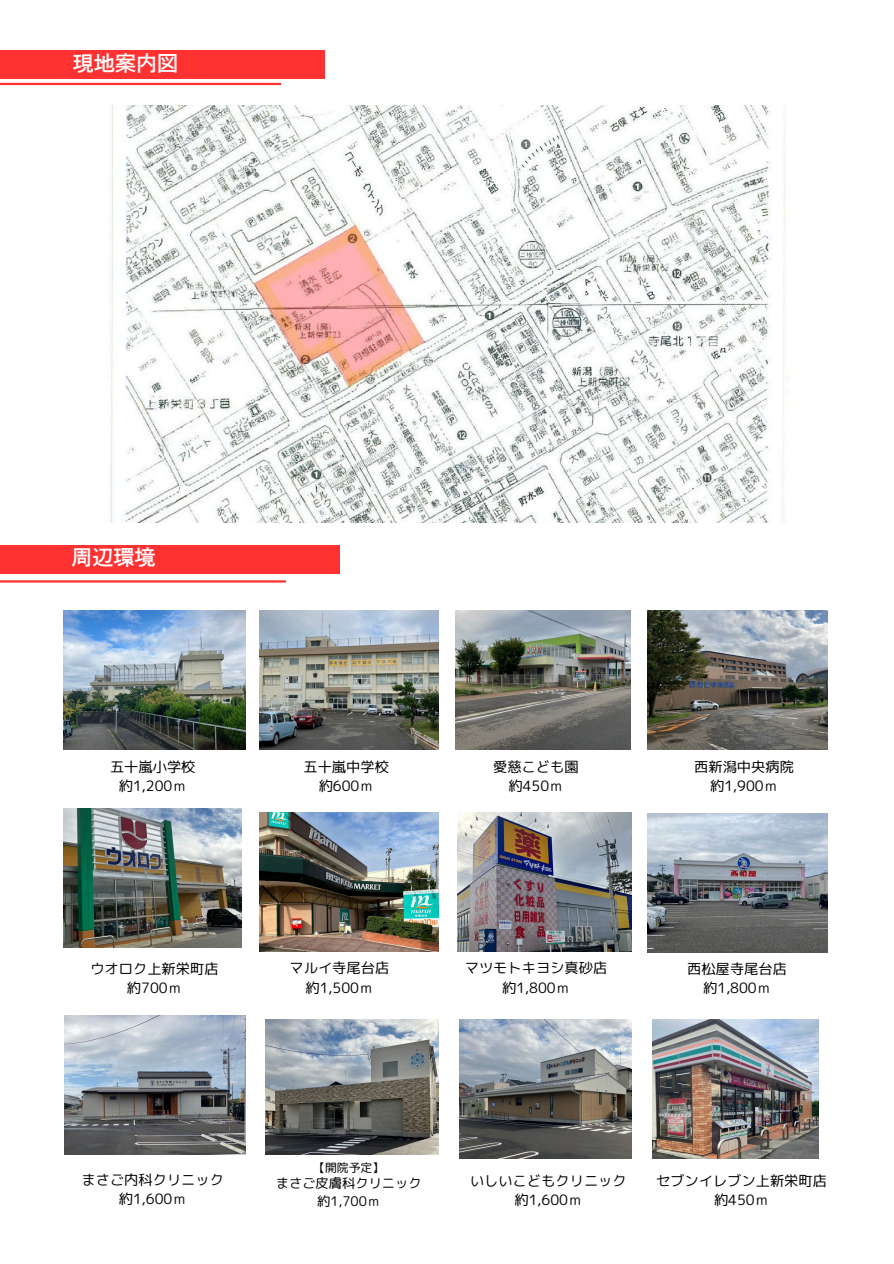
<style>
.page{position:relative;width:894px;height:1264px;background:#fff}
.page>*{position:absolute;margin:0;border:0;box-sizing:border-box;transform-origin:0 0}
.t1{font:21px "DMT Shuei Go Kin Std B";color:#fff}
.t2{font:14.25px "rounded mplus 1 p regular";color:#000}
.t3{font:13.2px "rounded mplus 1 p regular";color:#000}
.t4{font:11.85px "rounded mplus 1 p regular";color:#000}
</style>
<div class="page">
<hr style="left:0;top:83px;width:281px;height:2px;background:#ff3131">
<div style="left:0;top:50px;width:324px;height:28px;background:#ff3131"></div>
<img style="left:110px;top:105px;width:675px;height:418px">
<hr style="left:0;top:580px;width:286px;height:2px;background:#ff3131">
<div style="left:0;top:545px;width:339px;height:28px;background:#ff3131"></div>
<img style="left:64px;top:610px;width:181px;height:139px">
<img style="left:260px;top:610px;width:179px;height:139px">
<img style="left:455px;top:610px;width:175px;height:139px">
<img style="left:647px;top:610px;width:179px;height:139px">
<img style="left:64px;top:808px;width:177px;height:139px">
<img style="left:260px;top:812px;width:179px;height:139px">
<img style="left:457px;top:812px;width:174px;height:139px">
<img style="left:647px;top:813px;width:179px;height:139px">
<img style="left:64px;top:1015px;width:181px;height:139px">
<img style="left:266px;top:1019px;width:172px;height:135px">
<img style="left:459px;top:1019px;width:172px;height:139px">
<img style="left:652px;top:1019px;width:166px;height:139px">
<p class="t1" style="left:73px;top:52px;width:106px">現地案内図</p>
<h1 class="t1" style="left:71px;top:546px;width:85px">周辺環境</h1>
<p class="t2" style="left:110px;top:756px;width:87px">五十嵐小学校</p>
<p class="t2" style="left:119px;top:775px;width:69px">約1,200ｍ</p>
<p class="t2" style="left:303px;top:756px;width:87px">五十嵐中学校</p>
<p class="t2" style="left:318px;top:775px;width:56px">約600ｍ</p>
<p class="t2" style="left:493px;top:757px;width:87px">愛慈こども園</p>
<p class="t2" style="left:508px;top:776px;width:56px">約450ｍ</p>
<p class="t2" style="left:694px;top:756px;width:101px">西新潟中央病院</p>
<p class="t2" style="left:710px;top:775px;width:69px">約1,900ｍ</p>
<p class="t2" style="left:90px;top:958px;width:130px">ウオロク上新栄町店</p>
<p class="t2" style="left:127px;top:978px;width:56px">約700ｍ</p>
<p class="t2" style="left:289px;top:958px;width:101px">マルイ寺尾台店</p>
<p class="t2" style="left:305px;top:977px;width:69px">約1,500ｍ</p>
<p class="t2" style="left:464px;top:958px;width:144px">マツモトキヨシ真砂店</p>
<p class="t2" style="left:502px;top:977px;width:69px">約1,800ｍ</p>
<p class="t2" style="left:687px;top:958px;width:101px">西松屋寺尾台店</p>
<p class="t2" style="left:703px;top:978px;width:69px">約1,800ｍ</p>
<p class="t2" style="left:81px;top:1169px;width:144px">まさご内科クリニック</p>
<p class="t2" style="left:119px;top:1188px;width:69px">約1,600ｍ</p>
<p class="t4" style="left:313px;top:1158px;width:73px">【開院予定】</p>
<p class="t3" style="left:276px;top:1174px;width:147px">まさご皮膚科クリニック</p>
<p class="t3" style="left:317px;top:1192px;width:65px">約1,700ｍ</p>
<p class="t2" style="left:470px;top:1170px;width:158px">いしいこどもクリニック</p>
<p class="t2" style="left:514px;top:1189px;width:69px">約1,600ｍ</p>
<p class="t2" style="left:655px;top:1170px;width:172px">セブンイレブン上新栄町店</p>
<p class="t2" style="left:713px;top:1189px;width:56px">約450ｍ</p>
</div>
